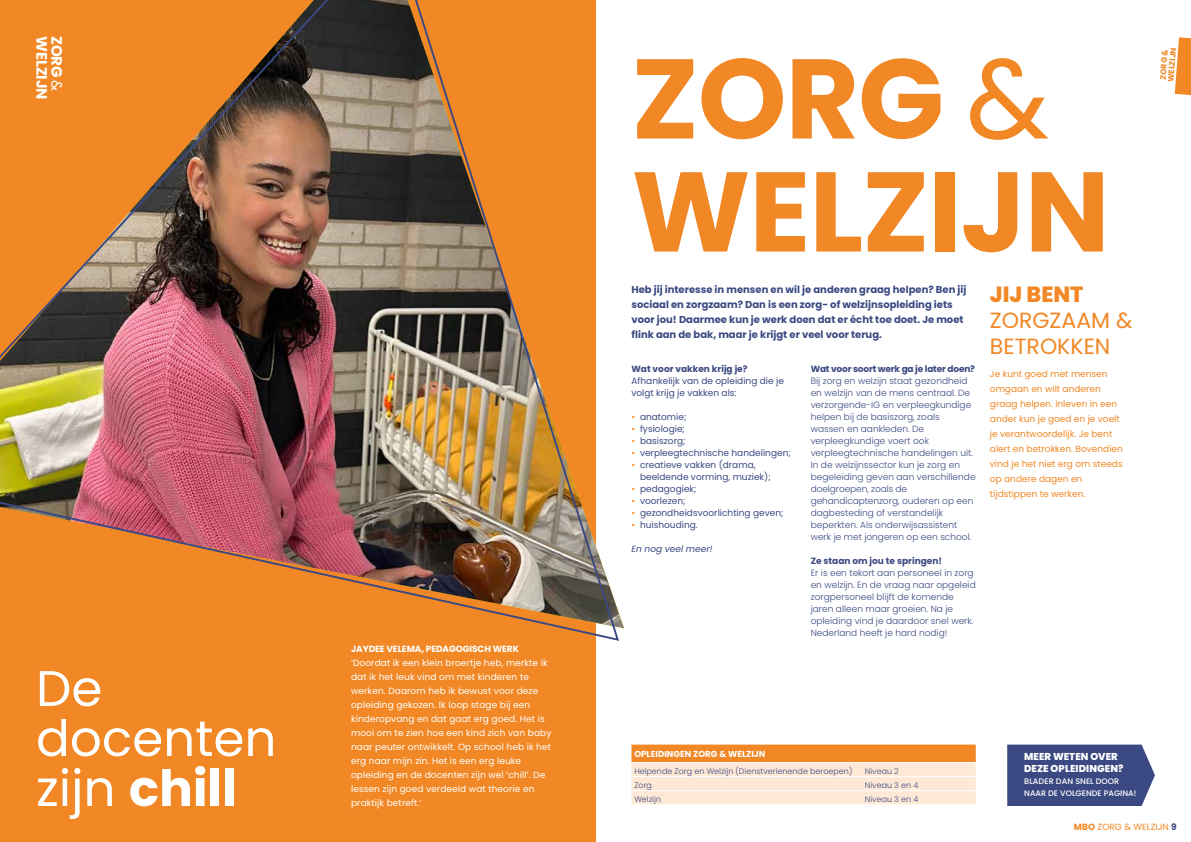
<style>
.page{position:relative;width:1191px;height:842px;background:#fff}
.page>*{position:absolute;margin:0;border:0;box-sizing:border-box;transform-origin:0 0}
.t1{font:700 113px/113px "Poppins";letter-spacing:-.01em;color:#f18825}
.t2{font:50px/50px "Poppins";color:#fff}
.t3{font:22px/26px "Poppins";color:#f18825}
.t4{font:800 22px "Poppins";color:#f18825}
.t5{font:700 15px/15px "Poppins";letter-spacing:-.01em;color:#fff}
.t6{font:700 10px/15px "Poppins";color:#3b4982}
.t7{font:800 10px/12px "Poppins";color:#fff}
.t8{font:300 9px/12px "Poppins";color:#3b4982}
.t9{font:9px/14px "Poppins";letter-spacing:.01em;color:#fff}
.t10{font:9px/12px "Poppins";color:#3b4982}
.t11{font:9px/15px "Poppins";color:#f18825}
.t12{font:700 9px "Poppins";color:#3b4982}
.t13{font:700 9px "Poppins";letter-spacing:-.02em;color:#3b4982}
.t14{font:700 9px "Poppins";letter-spacing:-.01em;color:#fff}
.t15{font:italic 9px "Poppins";color:#3b4982}
.t16{font:700 8.7px "Poppins";color:#fff}
.t17{font:300 8px "Poppins";color:#3b4982}
.t18{font:500 8px/12px "Poppins";color:#fff}
.t19{font:700 8px/8px "Poppins";color:#f18825}
.s1{font-weight:400}
.s2{font-weight:700}
.s3{color:#f18825}
.s4{font-weight:700;color:#3b4982}
</style>
<div class="page">
<div style="left:0;top:0;width:595px;height:842px;background:#f18825"></div>
<img style="left:0;top:0;width:620px;height:642px">
<svg style="left:631px;top:745px;width:344px;height:59px;background:#facba1"></svg>
<hr style="left:631px;top:776px;width:231px;height:1px;background:#fff">
<hr style="left:862px;top:776px;width:113px;height:1px;background:#fff">
<hr style="left:631px;top:790px;width:231px;height:1px;background:#fff">
<hr style="left:862px;top:790px;width:113px;height:1px;background:#fff">
<hr style="left:631px;top:762px;width:231px;height:1px;background:#fff">
<hr style="left:862px;top:762px;width:113px;height:1px;background:#fff">
<div style="left:1007px;top:745px;width:148px;height:61px;background:#3b4982"></div>
<svg style="left:1174px;top:37px;width:17px;height:58px"></svg>
<h3 class="t5" style="left:64px;top:36px;width:65px;rotate:90deg">ZORG <span class="s1">&amp;<br></span>WELZIJN</h3>
<h2 class="t2" style="left:36px;top:664px;width:242px">De docenten zijn <span class="s2">chill</span></h2>
<p class="t14" style="left:351px;top:644px;width:169px">JAYDEE VELEMA, PEDAGOGISCH WERK</p>
<p class="t9" style="left:351px;top:656px;width:202px">‘Doordat ik een klein broertje heb, merkte ik dat ik het leuk vind om met kinderen te werken. Daarom heb ik bewust voor deze opleiding gekozen. Ik loop stage bij een kinderopvang en dat gaat erg goed. Het is mooi om te zien hoe een kind zich van baby naar peuter ontwikkelt. Op school heb ik het erg naar mijn zin. Het is een erg leuke opleiding en de docenten zijn wel ‘chill’. De lessen zijn goed verdeeld wat theorie en praktijk betreft.’</p>
<h1 class="t1" style="left:631px;top:43px;width:480px">ZORG <span class="s1">&amp;<br></span>WELZIJN</h1>
<p class="t6" style="left:631px;top:282px;width:336px">Heb jij interesse in mensen en wil je anderen graag helpen? Ben jij sociaal en zorgzaam? Dan is een zorg- of welzijnsopleiding iets voor jou! Daarmee kun je werk doen dat er écht toe doet. Je moet flink aan de bak, maar je krijgt er veel voor terug.</p>
<p class="t12" style="left:631px;top:364px;width:118px">Wat voor vakken krijg je?</p>
<p class="t10" style="left:631px;top:375px;width:154px">Afhankelijk van de opleiding die je volgt krijg je vakken als:</p>
<p class="t10" style="left:631px;top:411px;width:56px"><span class="s3">•</span> anatomie;</p>
<p class="t10" style="left:631px;top:423px;width:55px"><span class="s3">•</span> fysiologie;</p>
<p class="t10" style="left:631px;top:435px;width:55px"><span class="s3">•</span> basiszorg;</p>
<p class="t10" style="left:631px;top:447px;width:161px"><span class="s3">•</span> verpleegtechnische handelingen;</p>
<p class="t10" style="left:640px;top:459px;width:132px;text-indent:-9px"><span class="s3">•</span> creatieve vakken (drama, beeldende vorming, muziek);</p>
<p class="t10" style="left:631px;top:483px;width:67px"><span class="s3">•</span> pedagogiek;</p>
<p class="t10" style="left:631px;top:495px;width:56px"><span class="s3">•</span> voorlezen;</p>
<p class="t10" style="left:631px;top:507px;width:153px"><span class="s3">•</span> gezondheidsvoorlichting geven;</p>
<p class="t10" style="left:631px;top:519px;width:68px"><span class="s3">•</span> huishouding.</p>
<p class="t15" style="left:631px;top:544px;width:82px">En nog veel meer!</p>
<p class="t13" style="left:810px;top:364px;width:166px">Wat voor soort werk ga je later doen?</p>
<p class="t8" style="left:810px;top:375px;width:166px">Bij zorg en welzijn staat gezondheid en welzijn van de mens centraal. De verzorgende-IG en verpleegkundige helpen bij de basiszorg, zoals wassen en aankleden. De verpleegkundige voert ook verpleegtechnische handelingen uit.<br>In de welzijnssector kun je zorg en begeleiding geven aan verschillende doelgroepen, zoals de gehandicaptenzorg, ouderen op een dagbesteding of verstandelijk beperkten. Als onderwijsassistent werk je met jongeren op een school.</p>
<p class="t12" style="left:810px;top:556px;width:133px">Ze staan om jou te springen!</p>
<p class="t8" style="left:810px;top:567px;width:166px">Er is een tekort aan personeel in zorg en welzijn. En de vraag naar opgeleid zorgpersoneel blijft de komende jaren alleen maar groeien. Na je opleiding vind je daardoor snel werk.<br>Nederland heeft je hard nodig!</p>
<h3 class="t4" style="left:990px;top:281px;width:95px">JIJ BENT</h3>
<h3 class="t3" style="left:990px;top:307px;width:144px">ZORGZAAM &amp;<br>BETROKKEN</h3>
<p class="t11" style="left:990px;top:367px;width:134px">Je kunt goed met mensen omgaan en wilt anderen graag helpen. Inleven in een ander kun je goed en je voelt je verantwoordelijk. Je bent alert en betrokken. Bovendien vind je het niet erg om steeds op andere dagen en tijdstippen te werken.</p>
<p class="t19" style="left:1159px;top:81px;width:36px;rotate:-86deg">ZORG &amp;<br>WELZIJN</p>
<p class="t16" style="left:634px;top:749px;width:133px">OPLEIDINGEN ZORG &amp; WELZIJN</p>
<p class="t17" style="left:634px;top:766px;width:219px">Helpende Zorg en Welzijn (Dienstverlenende beroepen)</p>
<p class="t17" style="left:865px;top:766px;width:35px">Niveau 2</p>
<p class="t17" style="left:634px;top:780px;width:19px">Zorg</p>
<p class="t17" style="left:865px;top:780px;width:55px">Niveau 3 en 4</p>
<p class="t17" style="left:634px;top:794px;width:28px">Welzijn</p>
<p class="t17" style="left:865px;top:794px;width:55px">Niveau 3 en 4</p>
<p class="t7" style="left:1024px;top:751px;width:101px">MEER WETEN OVER<br>DEZE OPLEIDINGEN?</p>
<p class="t18" style="left:1024px;top:775px;width:114px">BLADER DAN SNEL DOOR<br>NAAR DE VOLGENDE PAGINA!</p>
<p class="t11" style="left:1073px;top:819px;width:104px"><span class="s2">MBO</span> ZORG &amp; WELZIJN <span class="s4">9</span></p>
</div>
